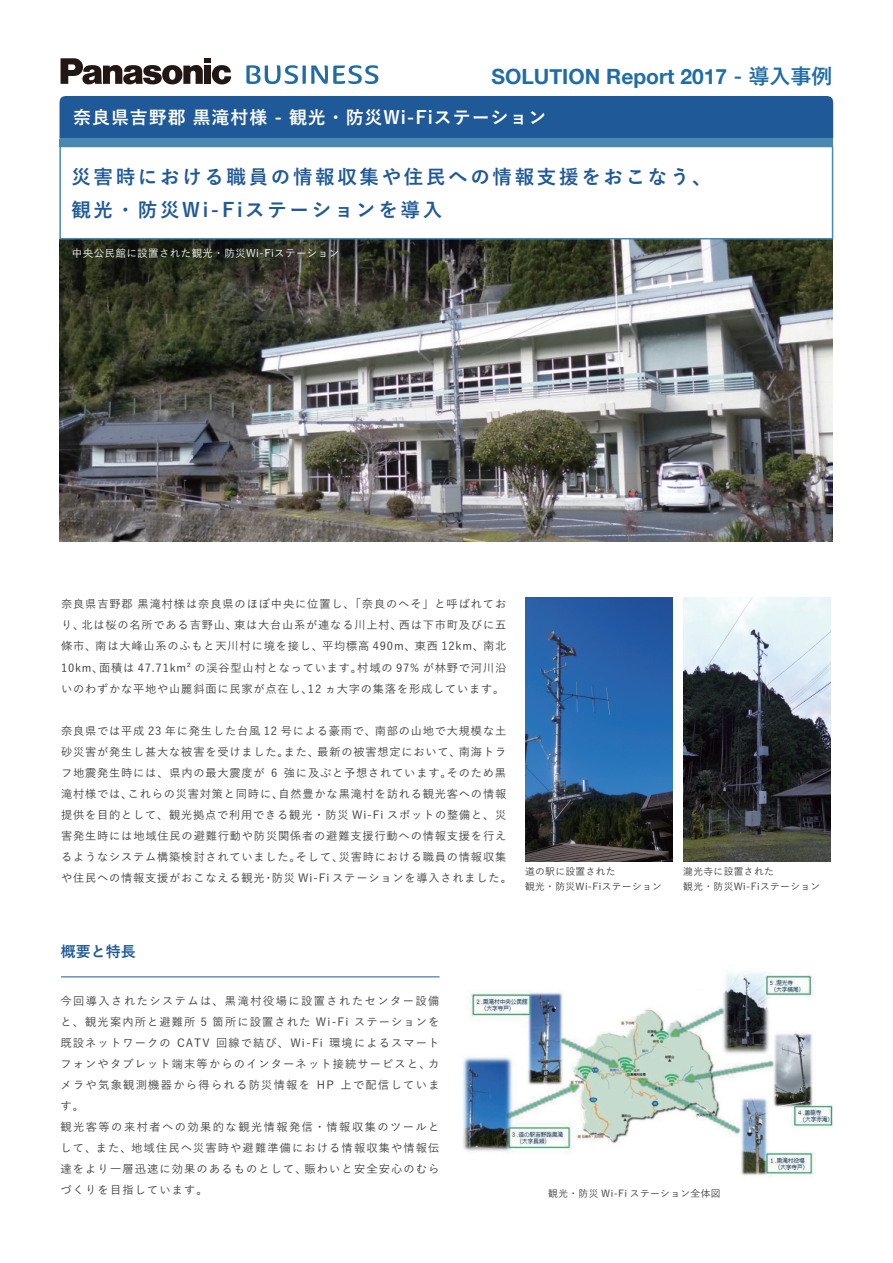
<style>
.page{position:relative;width:893px;height:1263px;background:#fff}
.page>*{position:absolute;margin:0;border:0;box-sizing:border-box;transform-origin:0 0}
.t1{font:700 21px "Helvetica Neue";color:#216ca6}
.t2{font:700 19.5px/33px "Yu Go";letter-spacing:.135em;color:#205998}
.t3{font:700 18px "Yu Go";letter-spacing:.05em;color:#fff}
.t4{font:700 15px "Yu Go";color:#1e5997}
.t5{font:500 11.25px/21px "Yu Go";letter-spacing:.07em;color:#3c3a3a;text-align:justify}
.t6{font:500 11.25px/21px "Yu Go";letter-spacing:.1em;color:#3c3a3a}
.t7{font:500 10.5px "Yu Go";letter-spacing:.035em;color:#fff}
.t8{font:500 9.75px/15px "Yu Go";letter-spacing:.035em;color:#3c3a3a}
.s1{font-family:"Yu Go"}
</style>
<div class="page">
<img style="left:59px;top:240px;width:773px;height:301px">
<div style="left:60px;top:96px;width:773px;height:43px;background:#205998"></div>
<div style="left:60px;top:139px;width:773px;height:7px;background:#4988b1"></div>
<div style="left:59px;top:146px;width:774px;height:93px;background:#fff;border:2px solid #4988b1"></div>
<img style="left:463px;top:972px;width:369px;height:205px">
<img style="left:683px;top:597px;width:147px;height:264px">
<img style="left:525px;top:597px;width:147px;height:264px">
<svg style="left:61px;top:58px;width:170px;height:27px"></svg>
<svg style="left:246px;top:65px;width:132px;height:19px"></svg>
<hr style="left:61px;top:977px;width:378px;height:1px;background:#1e5997">
<h1 class="t1" style="left:491px;top:60px;width:343px">SOLUTION Report 2017 <span class="s1">- 導入事例</span></h1>
<h3 class="t3" style="left:73px;top:108px;width:475px">奈良県吉野郡 黒滝村様 - 観光・防災Wi-Fiステーション</h3>
<h2 class="t2" style="left:71px;top:161px;width:642px">災害時における職員の情報収集や住民への情報支援をおこなう、観光・防災Wi-Fiステーションを導入</h2>
<p class="t7" style="left:72px;top:243px;width:269px">中央公民館に設置された観光・防災Wi-Fiステーション</p>
<p class="t5" style="left:61px;top:592px;width:447px">奈良県吉野郡 黒滝村様は奈良県のほぼ中央に位置し、「奈良のへそ」と呼ばれており、北は桜の名所である吉野山、東は大台山系が連なる川上村、西は下市町及びに五條市、南は大峰山系のふもと天川村に境を接し、平均標高 490m、東西 12km、南北10km、面積は 47.71km² の渓谷型山村となっています。村域の 97% が林野で河川沿いのわずかな平地や山麗斜面に民家が点在し、12 ヵ大字の集落を形成しています。</p>
<p class="t5" style="left:61px;top:718px;width:452px;text-align:left">奈良県では平成 23 年に発生した台風 12 号による豪雨で、南部の山地で大規模な土砂災害が発生し甚大な被害を受けました。また、最新の被害想定において、南海トラフ地震発生時には、県内の最大震度が 6 強に及ぶと予想されています。そのため黒滝村様では、これらの災害対策と同時に、自然豊かな黒滝村を訪れる観光客への情報提供を目的として、観光拠点で利用できる観光・防災 Wi-Fi スポットの整備と、災害発生時には地域住民の避難行動や防災関係者の避難支援行動への情報支援を行えるようなシステム構築検討されていました。そして、災害時における職員の情報収集や住民への情報支援がおこなえる観光・防災 Wi-Fi ステーションを導入されました。</p>
<p class="t8" style="left:525px;top:862px;width:139px">道の駅に設置された<br>観光・防災Wi-Fiステーション</p>
<p class="t8" style="left:683px;top:862px;width:139px">瀧光寺に設置された<br>観光・防災Wi-Fiステーション</p>
<h3 class="t4" style="left:61px;top:943px;width:76px">概要と特長</h3>
<p class="t6" style="left:61px;top:989px;width:381px">今回導入されたシステムは、黒滝村役場に設置されたセンター設備と、観光案内所と避難所 5 箇所に設置された Wi-Fi ステーションを既設ネットワークの CATV 回線で結び、Wi-Fi 環境によるスマートフォンやタブレット端末等からのインターネット接続サービスと、カメラや気象観測機器から得られる防災情報を HP 上で配信しています。<br>観光客等の来村者への効果的な観光情報発信・情報収集のツールとして、また、地域住民へ災害時や避難準備における情報収集や情報伝達をより一層迅速に効果のあるものとして、賑わいと安全安心のむらづくりを目指しています。</p>
<p class="t8" style="left:548px;top:1184px;width:174px">観光・防災 Wi-Fi ステーション全体図</p>
</div>
